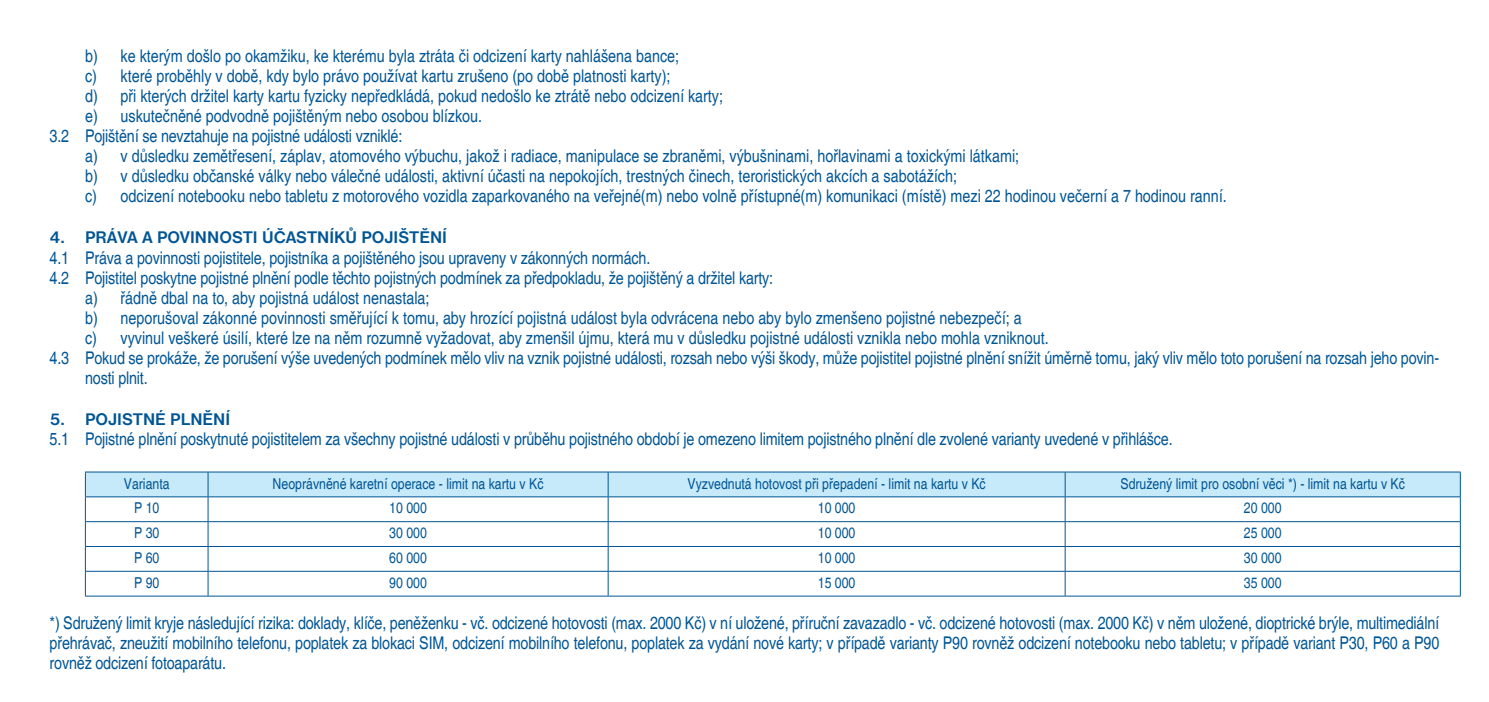
<style>
.page{position:relative;width:1489px;height:702px;background:#fff}
.page>*{position:absolute;margin:0;border:0;box-sizing:border-box;transform-origin:0 0}
.odsazeno{font:condensed 17.5px/20px "Helvetica";color:#005595}
.nadpis{font:700 17.5px "Nimbus Sans DOT";color:#005595}
.t1{font:condensed 15px "Helvetica";color:#005595}
</style>
<div class="page">
<hr style="left:85px;top:471px;width:123px;height:1px;background:#005595">
<hr style="left:208px;top:471px;width:400px;height:1px;background:#005595">
<hr style="left:608px;top:471px;width:457px;height:1px;background:#005595">
<hr style="left:1065px;top:471px;width:395px;height:1px;background:#005595">
<svg style="left:85px;top:472px;width:1375px;height:123px"></svg>
<hr style="left:85px;top:595px;width:123px;height:1px;background:#005595">
<hr style="left:208px;top:595px;width:400px;height:1px;background:#005595">
<hr style="left:608px;top:595px;width:457px;height:1px;background:#005595">
<hr style="left:1065px;top:595px;width:395px;height:1px;background:#005595">
<p class="odsazeno" style="left:85px;top:46px;width:595px">b) ke kterým došlo po okamžiku, ke kterému byla ztráta či odcizení karty nahlášena bance;</p>
<p class="odsazeno" style="left:85px;top:66px;width:587px">c) které proběhly v době, kdy bylo právo používat kartu zrušeno (po době platnosti karty);</p>
<p class="odsazeno" style="left:85px;top:86px;width:639px">d) při kterých držitel karty kartu fyzicky nepředkládá, pokud nedošlo ke ztrátě nebo odcizení karty;</p>
<p class="odsazeno" style="left:85px;top:106px;width:398px">e) uskutečněné podvodně pojištěným nebo osobou blízkou.</p>
<p class="odsazeno" style="left:50px;top:126px;width:354px">3.2 Pojištění se nevztahuje na pojistné události vzniklé:</p>
<p class="odsazeno" style="left:85px;top:146px;width:935px">a) v důsledku zemětřesení, záplav, atomového výbuchu, jakož i radiace, manipulace se zbraněmi, výbušninami, hořlavinami a toxickými látkami;</p>
<p class="odsazeno" style="left:85px;top:166px;width:873px">b) v důsledku občanské války nebo válečné události, aktivní účasti na nepokojích, trestných činech, teroristických akcích a sabotážích;</p>
<p class="odsazeno" style="left:85px;top:186px;width:1143px">c) odcizení notebooku nebo tabletu z motorového vozidla zaparkovaného na veřejné(m) nebo volně přístupné(m) komunikaci (místě) mezi 22 hodinou večerní a 7 hodinou ranní.</p>
<p class="nadpis" style="left:50px;top:228px;width:399px">4. PRÁVA A POVINNOSTI ÚČASTNÍKŮ POJIŠTĚNÍ</p>
<p class="odsazeno" style="left:50px;top:247px;width:602px">4.1 Práva a povinnosti pojistitele, pojistníka a pojištěného jsou upraveny v zákonných normách.</p>
<p class="odsazeno" style="left:50px;top:267px;width:725px">4.2 Pojistitel poskytne pojistné plnění podle těchto pojistných podmínek za předpokladu, že pojištěný a držitel karty:</p>
<p class="odsazeno" style="left:85px;top:287px;width:346px">a) řádně dbal na to, aby pojistná událost nenastala;</p>
<p class="odsazeno" style="left:85px;top:307px;width:938px">b) neporušoval zákonné povinnosti směřující k tomu, aby hrozící pojistná událost byla odvrácena nebo aby bylo zmenšeno pojistné nebezpečí; a</p>
<p class="odsazeno" style="left:85px;top:327px;width:965px">c) vyvinul veškeré úsilí, které lze na něm rozumně vyžadovat, aby zmenšil újmu, která mu v důsledku pojistné události vznikla nebo mohla vzniknout.</p>
<p class="odsazeno" style="left:85px;top:347px;width:1355px;text-indent:-35px">4.3 Pokud se prokáže, že porušení výše uvedených podmínek mělo vliv na vznik pojistné události, rozsah nebo výši škody, může pojistitel pojistné plnění snížit úměrně tomu, jaký vliv mělo toto porušení na rozsah jeho povin&shy;nosti plnit.</p>
<p class="nadpis" style="left:50px;top:409px;width:182px">5. POJISTNÉ PLNĚNÍ</p>
<p class="odsazeno" style="left:50px;top:428px;width:1124px">5.1 Pojistné plnění poskytnuté pojistitelem za všechny pojistné události v průběhu pojistného období je omezeno limitem pojistného plnění dle zvolené varianty uvedené v přihlášce.</p>
<p class="t1" style="left:124px;top:474px;width:47px">Varianta</p>
<p class="t1" style="left:273px;top:474px;width:272px">Neoprávněné karetní operace - limit na kartu v Kč</p>
<p class="t1" style="left:687px;top:474px;width:300px">Vyzvednutá hotovost při přepadení - limit na kartu v Kč</p>
<p class="t1" style="left:1120px;top:474px;width:286px">Sdružený limit pro osobní věci *) - limit na kartu v Kč</p>
<p class="t1" style="left:134px;top:499px;width:27px">P 10</p>
<p class="t1" style="left:389px;top:499px;width:39px">10 000</p>
<p class="t1" style="left:817px;top:499px;width:39px">10 000</p>
<p class="t1" style="left:1243px;top:499px;width:39px">20 000</p>
<p class="t1" style="left:134px;top:524px;width:27px">P 30</p>
<p class="t1" style="left:389px;top:524px;width:39px">30 000</p>
<p class="t1" style="left:817px;top:524px;width:39px">10 000</p>
<p class="t1" style="left:1243px;top:524px;width:39px">25 000</p>
<p class="t1" style="left:134px;top:549px;width:27px">P 60</p>
<p class="t1" style="left:389px;top:549px;width:39px">60 000</p>
<p class="t1" style="left:817px;top:549px;width:39px">10 000</p>
<p class="t1" style="left:1243px;top:549px;width:39px">30 000</p>
<p class="t1" style="left:134px;top:573px;width:27px">P 90</p>
<p class="t1" style="left:389px;top:573px;width:39px">90 000</p>
<p class="t1" style="left:817px;top:573px;width:39px">15 000</p>
<p class="t1" style="left:1243px;top:573px;width:39px">35 000</p>
<p class="odsazeno" style="left:50px;top:613px;width:1390px;text-align:justify">*) Sdružený limit kryje následující rizika: doklady, klíče, peněženku - vč. odcizené hotovosti (max. 2000 Kč) v ní uložené, příruční zavazadlo - vč. odcizené hotovosti (max. 2000 Kč) v něm uložené, dioptrické brýle, multimediální přehrávač, zneužití mobilního telefonu, poplatek za blokaci SIM, odcizení mobilního telefonu, poplatek za vydání nové karty; v případě varianty P90 rovněž odcizení notebooku nebo tabletu; v případě variant P30, P60 a P90 rovněž odcizení fotoaparátu.</p>
</div>
